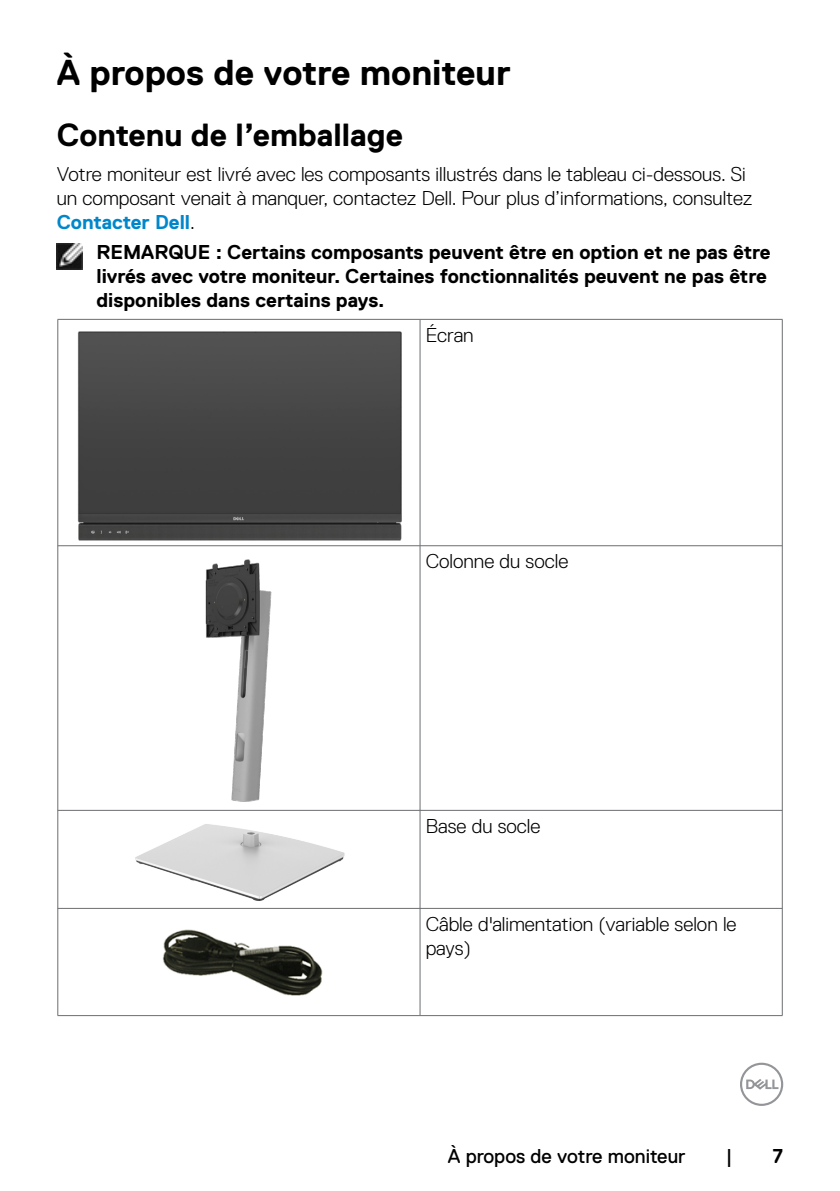
<style>
.page{position:relative;width:840px;height:1191px;background:#fff}
.page>*{position:absolute;margin:0;border:0;box-sizing:border-box;transform-origin:0 0}
.t1{font:700 36px "Dell Replica";color:#000}
.t2{font:700 32px "Dell Replica";color:#000}
.t3{font:300 20px/24px "Dell Replica";color:#000}
.t4{font:700 20px/24px "Dell Replica";color:#000}
.t5{font:20px "Dell Replica";color:#000}
.s1{font-weight:700;color:#0087cb}
</style>
<div class="page">
<svg style="left:740px;top:1062px;width:42px;height:44px"></svg>
<img style="left:57px;top:243px;width:25px;height:26px">
<hr style="left:57px;top:319px;width:363px;height:1px;background:#6d6e71">
<hr style="left:57px;top:320px;width:1px;height:225px;background:#6d6e71">
<hr style="left:420px;top:319px;width:362px;height:1px;background:#6d6e71">
<hr style="left:419px;top:320px;width:1px;height:225px;background:#6d6e71">
<hr style="left:781px;top:320px;width:1px;height:225px;background:#6d6e71">
<hr style="left:57px;top:545px;width:363px;height:1px;background:#6d6e71">
<hr style="left:57px;top:545px;width:1px;height:265px;background:#6d6e71">
<hr style="left:419px;top:545px;width:363px;height:1px;background:#6d6e71">
<hr style="left:419px;top:546px;width:1px;height:264px;background:#6d6e71">
<hr style="left:781px;top:545px;width:1px;height:265px;background:#6d6e71">
<hr style="left:57px;top:810px;width:363px;height:1px;background:#6d6e71">
<hr style="left:57px;top:810px;width:1px;height:98px;background:#6d6e71">
<hr style="left:419px;top:810px;width:363px;height:1px;background:#6d6e71">
<hr style="left:419px;top:810px;width:1px;height:98px;background:#6d6e71">
<hr style="left:781px;top:810px;width:1px;height:98px;background:#6d6e71">
<hr style="left:57px;top:908px;width:363px;height:1px;background:#6d6e71">
<hr style="left:57px;top:908px;width:1px;height:107px;background:#6d6e71">
<hr style="left:419px;top:908px;width:363px;height:1px;background:#6d6e71">
<hr style="left:419px;top:908px;width:1px;height:107px;background:#6d6e71">
<hr style="left:781px;top:908px;width:1px;height:107px;background:#6d6e71">
<hr style="left:57px;top:1015px;width:363px;height:1px;background:#6d6e71">
<hr style="left:420px;top:1015px;width:362px;height:1px;background:#6d6e71">
<img style="left:77px;top:331px;width:324px;height:209px">
<img style="left:205px;top:559px;width:67px;height:243px">
<img style="left:135px;top:824px;width:210px;height:77px">
<img style="left:163px;top:929px;width:160px;height:67px">
<h1 class="t1" style="left:57px;top:52px;width:455px">À propos de votre moniteur</h1>
<h2 class="t2" style="left:57px;top:117px;width:347px">Contenu de l’emballage</h2>
<p class="t3" style="left:57px;top:162px;width:696px">Votre moniteur est livré avec les composants illustrés dans le tableau ci-dessous. Si un composant venait à manquer, contactez Dell. Pour plus d’informations, consultez<br><span class="s1">Contacter Dell</span>.</p>
<p class="t4" style="left:96px;top:240px;width:675px">REMARQUE : Certains composants peuvent être en option et ne pas être livrés avec votre moniteur. Certaines fonctionnalités peuvent ne pas être disponibles dans certains pays.</p>
<p class="t3" style="left:425px;top:323px;width:49px">Écran</p>
<p class="t3" style="left:425px;top:549px;width:144px">Colonne du socle</p>
<p class="t3" style="left:425px;top:814px;width:116px">Base du socle</p>
<p class="t3" style="left:425px;top:912px;width:312px">Câble d'alimentation (variable selon le pays)</p>
<p class="t5" style="left:447px;top:1144px;width:239px">À propos de votre moniteur</p>
<p class="t5" style="left:725px;top:1144px;width:8px">|</p>
<p class="t4" style="left:772px;top:1143px;width:12px">7</p>
</div>
